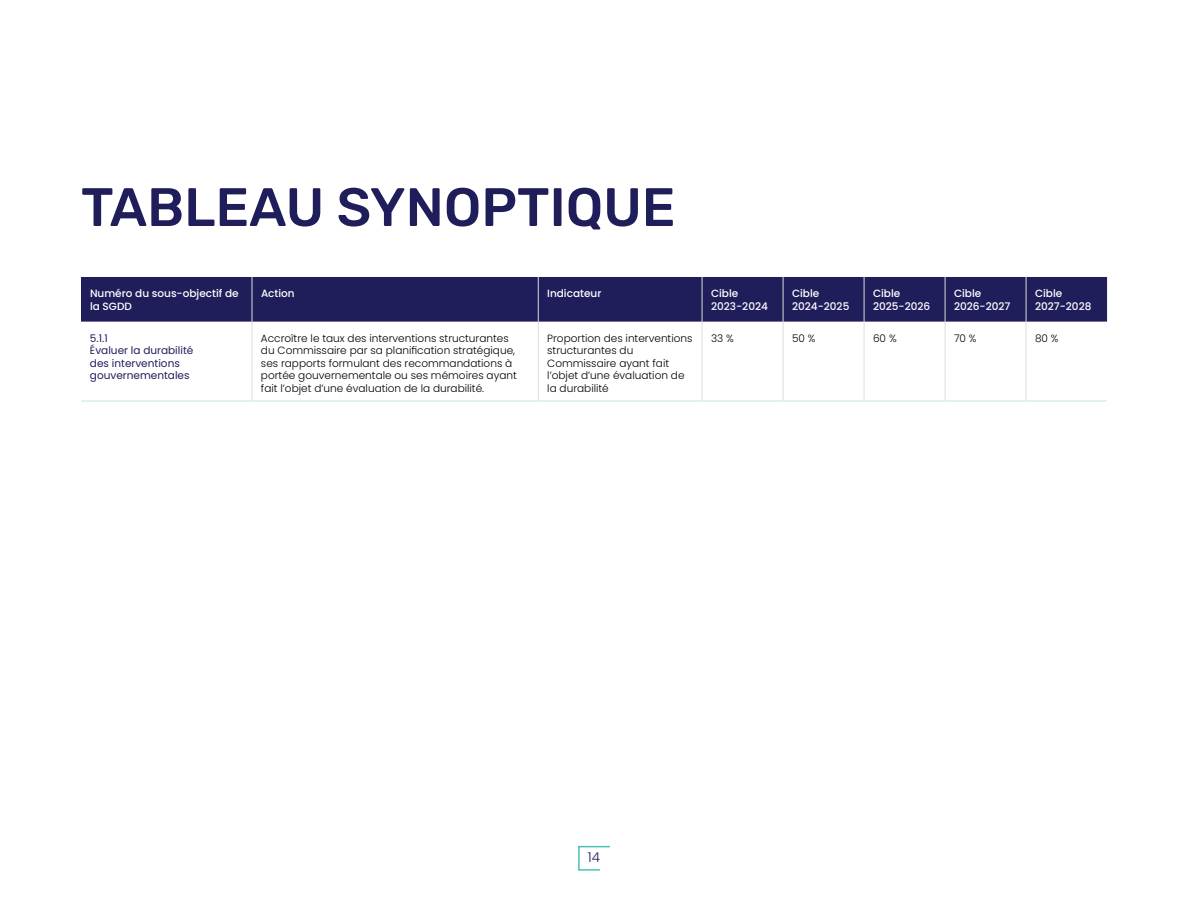
<style>
.page{position:relative;width:1188px;height:918px;background:#fff}
.page>*{position:absolute;margin:0;border:0;box-sizing:border-box;transform-origin:0 0}
.t1{font:500 54px "Rubik";color:#201d5b}
.t2{font:300 13.5px "Poppins";color:#201d5b}
.t3{font:300 10.5px/12.6px "Poppins";color:#000}
.t4{font:500 10.5px/12.6px "Poppins";color:#fff}
.t5{font:10.5px/12.6px "Poppins";color:#201d5b}
</style>
<div class="page">
<div style="left:81px;top:277px;width:1026px;height:45px;background:#201d5b"></div>
<hr style="left:252px;top:277px;width:1px;height:45px;background:#dcddde">
<hr style="left:538px;top:277px;width:1px;height:45px;background:#dcddde">
<hr style="left:702px;top:277px;width:1px;height:45px;background:#dcddde">
<hr style="left:783px;top:277px;width:1px;height:45px;background:#dcddde">
<hr style="left:864px;top:277px;width:1px;height:45px;background:#dcddde">
<hr style="left:945px;top:277px;width:1px;height:45px;background:#dcddde">
<hr style="left:1026px;top:277px;width:1px;height:45px;background:#dcddde">
<hr style="left:252px;top:322px;width:1px;height:79px;background:#dcddde">
<hr style="left:538px;top:322px;width:1px;height:79px;background:#dcddde">
<hr style="left:702px;top:322px;width:1px;height:79px;background:#dcddde">
<hr style="left:783px;top:322px;width:1px;height:79px;background:#dcddde">
<hr style="left:864px;top:322px;width:1px;height:79px;background:#dcddde">
<hr style="left:945px;top:322px;width:1px;height:79px;background:#dcddde">
<hr style="left:1026px;top:322px;width:1px;height:79px;background:#dcddde">
<hr style="left:81px;top:401px;width:171px;height:1px;background:#c2e6e7">
<hr style="left:252px;top:401px;width:286px;height:1px;background:#c2e6e7">
<hr style="left:539px;top:401px;width:163px;height:1px;background:#c2e6e7">
<hr style="left:702px;top:401px;width:81px;height:1px;background:#c2e6e7">
<hr style="left:783px;top:401px;width:81px;height:1px;background:#c2e6e7">
<hr style="left:864px;top:401px;width:81px;height:1px;background:#c2e6e7">
<hr style="left:945px;top:401px;width:81px;height:1px;background:#c2e6e7">
<hr style="left:1026px;top:401px;width:81px;height:1px;background:#c2e6e7">
<hr style="left:578px;top:846px;width:2px;height:24px;background:#4cc0b2">
<hr style="left:578px;top:846px;width:32px;height:1px;background:#4cc0b2">
<hr style="left:578px;top:869px;width:22px;height:2px;background:#4cc0b2">
<h1 class="t1" style="left:81px;top:176px;width:596px">TABLEAU SYNOPTIQUE</h1>
<p class="t4" style="left:90px;top:287px;width:150px">Numéro du sous-objectif de la SGDD</p>
<p class="t4" style="left:261px;top:287px;width:35px">Action</p>
<p class="t4" style="left:547px;top:287px;width:56px">Indicateur</p>
<p class="t4" style="left:711px;top:287px;width:58px">Cible<br>2023‑ 2024</p>
<p class="t4" style="left:792px;top:287px;width:59px">Cible<br>2024‑2025</p>
<p class="t4" style="left:873px;top:287px;width:59px">Cible<br>2025‑2026</p>
<p class="t4" style="left:954px;top:287px;width:58px">Cible<br>2026‑2027</p>
<p class="t4" style="left:1035px;top:287px;width:58px">Cible<br>2027‑ 2028</p>
<p class="t5" style="left:90px;top:332px;width:105px">5.1.1<br>Évaluer la durabilité des interventions gouvernementales</p>
<p class="t3" style="left:261px;top:332px;width:257px">Accroître le taux des interventions structurantes du Commissaire par sa planification stratégique, ses rapports formulant des recommandations à portée gouvernementale ou ses mémoires ayant fait l’objet d’une évaluation de la durabilité.</p>
<p class="t3" style="left:547px;top:332px;width:147px">Proportion des interventions structurantes du<br>Commissaire ayant fait l’objet d’une évaluation de la durabilité</p>
<p class="t3" style="left:711px;top:332px;width:24px">33 %</p>
<p class="t3" style="left:792px;top:332px;width:25px">50 %</p>
<p class="t3" style="left:873px;top:332px;width:25px">60 %</p>
<p class="t3" style="left:954px;top:332px;width:24px">70 %</p>
<p class="t3" style="left:1035px;top:332px;width:25px">80 %</p>
<p class="t2" style="left:588px;top:850px;width:14px">14</p>
</div>
